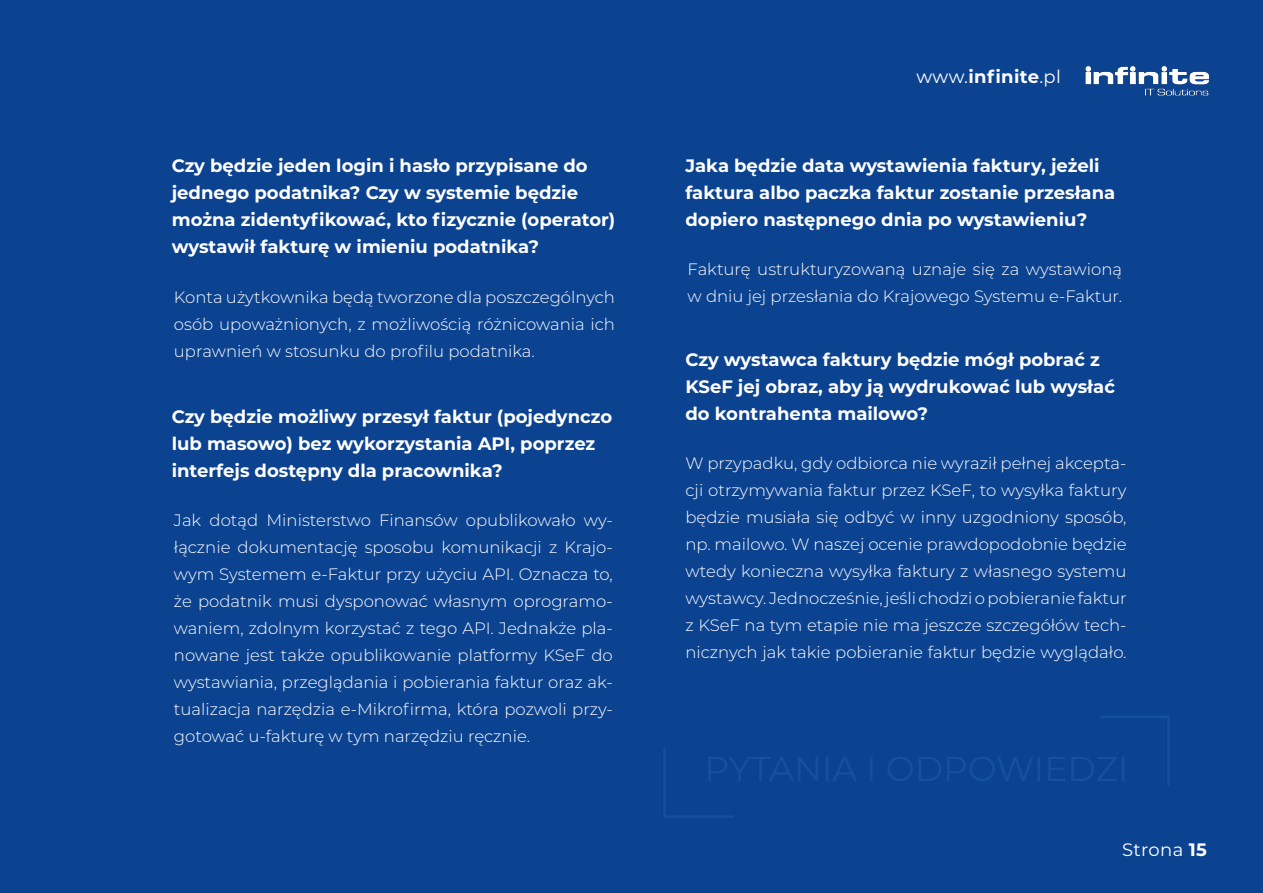
<style>
.page{position:relative;width:1263px;height:893px;background:#0c4391}
.page>*{position:absolute;margin:0;border:0;box-sizing:border-box;transform-origin:0 0}
.t1{font:700 18px/27px "Montserrat";color:#fff}
.t2{font:18px "Montserrat";letter-spacing:.02em;color:#fff}
.t3{font:300 16.5px/27px "Montserrat";color:#fff;text-align:justify}
.s1{font-weight:400}
.s2{font-weight:700}
</style>
<div class="page">
<img style="left:1085px;top:66px;width:124px;height:30px">
<svg style="left:1100px;top:716px;width:69px;height:69px"></svg>
<svg style="left:664px;top:748px;width:69px;height:69px"></svg>
<p class="t1" style="left:172px;top:151px;width:445px">Czy będzie jeden login i hasło przypisane do jednego podatnika? Czy w systemie będzie można zidentyfikować, kto fizycznie (operator) wystawił fakturę w imieniu podatnika?</p>
<p class="t3" style="left:174px;top:283px;width:443px">Konta użytkownika będą tworzone dla poszczególnych osób upoważnionych, z możliwością różnicowania ich uprawnień w stosunku do profilu podatnika.</p>
<p class="t1" style="left:172px;top:402px;width:442px">Czy będzie możliwy przesył faktur (pojedynczo lub masowo) bez wykorzystania API, poprzez interfejs dostępny dla pracownika?</p>
<p class="t3" style="left:174px;top:506px;width:440px">Jak dotąd Ministerstwo Finansów opublikowało wy&shy;łącznie dokumentację sposobu komunikacji z Krajo&shy;wym Systemem e-Faktur przy użyciu API. Oznacza to, że podatnik musi dysponować własnym oprogramo&shy;waniem, zdolnym korzystać z tego API. Jednakże pla&shy;nowane jest także opublikowanie platformy KSeF do wystawiania, przeglądania i pobierania faktur oraz ak&shy;tualizacja narzędzia e-Mikrofirma, która pozwoli przy&shy;gotować u-fakturę w tym narzędziu ręcznie.</p>
<p class="t1" style="left:916px;top:62px;width:146px"><span class="s1">www.</span>infinite<span class="s1">.pl</span></p>
<p class="t1" style="left:685px;top:151px;width:431px">Jaka będzie data wystawienia faktury, jeżeli faktura albo paczka faktur zostanie przesłana dopiero następnego dnia po wystawieniu?</p>
<p class="t3" style="left:688px;top:255px;width:436px">Fakturę ustrukturyzowaną uznaje się za wystawioną w dniu jej przesłania do Krajowego Systemu e-Faktur.</p>
<p class="t1" style="left:685px;top:345px;width:431px">Czy wystawca faktury będzie mógł pobrać z<br>KSeF jej obraz, aby ją wydrukować lub wysłać do kontrahenta mailowo?</p>
<p class="t3" style="left:685px;top:449px;width:443px">W przypadku, gdy odbiorca nie wyraził pełnej akcepta&shy;cji otrzymywania faktur przez KSeF, to wysyłka faktury będzie musiała się odbyć w inny uzgodniony sposób, np. mailowo. W naszej ocenie prawdopodobnie będzie wtedy konieczna wysyłka faktury z własnego systemu wystawcy. Jednocześnie, jeśli chodzi o pobieranie faktur z KSeF na tym etapie nie ma jeszcze szczegółów tech&shy;nicznych jak takie pobieranie faktur będzie wyglądało.</p>
<p class="t2" style="left:1122px;top:838px;width:86px">Strona <span class="s2">15</span></p>
</div>
